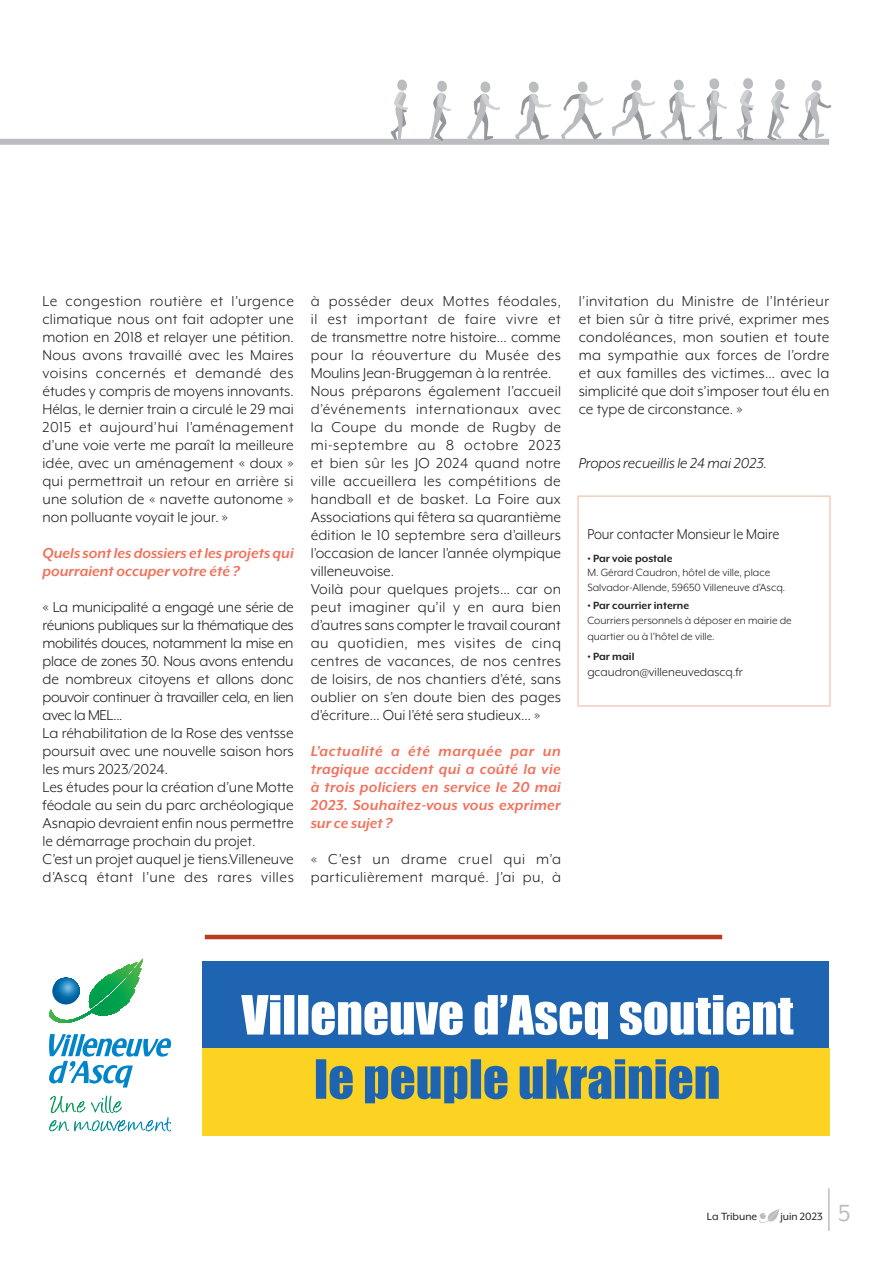
<style>
.page{position:relative;width:893px;height:1263px;background:#fff}
.page>*{position:absolute;margin:0;border:0;box-sizing:border-box;transform-origin:0 0}
.t1{font:27px "Mr Eaves XL Mod OT";color:#bcbdc0}
.texte{font:16.5px/18px "Mr Eaves XL Mod OT";color:#231f20;text-align:justify}
.texte-2{font:italic 700 16.5px/18px "Mr Eaves XL Mod OT";color:#f2715b}
.texte-3{font:16.5px/18px "Mr Eaves XL Mod OT";letter-spacing:.025em;color:#231f20}
.texte-4{font:16.5px "Mr Eaves XL Mod OT";color:#231f20;scale:.92 1}
.texte-5{font:italic 16.5px "Mr Eaves XL Mod OT";color:#231f20}
.texte-6{font:13.5px "Mr Eaves XL Mod OT";color:#231f20}
.texte-7{font:12px/14.4px "Mr Eaves XL Mod OT";color:#231f20}
.texte-8{font:700 12px "Mr Eaves XL Mod OT";color:#231f20}
.t2{font:12px "Mr Eaves XL Mod OT";color:#231f20}
</style>
<div class="page">
<img style="left:759px;top:1209px;width:21px;height:14px">
<hr style="left:828px;top:1188px;width:2px;height:43px;background:#bcbdc0">
<div style="left:0;top:139px;width:829px;height:6px;background:#bcbdc0"></div>
<img style="left:384px;top:78px;width:448px;height:63px">
<div style="left:577px;top:495px;width:254px;height:212px;border:2px solid #efcebd"></div>
<hr style="left:205px;top:935px;width:517px;height:4px;background:#b73d20">
<svg style="left:49px;top:1034px;width:122px;height:53px"></svg>
<svg style="left:50px;top:1096px;width:72px;height:17px"></svg>
<svg style="left:49px;top:958px;width:94px;height:65px"></svg>
<div style="left:202px;top:961px;width:627px;height:88px;background:#1f64b0"></div>
<div style="left:202px;top:1048px;width:627px;height:87px;background:#fdd323"></div>
<svg style="left:241px;top:995px;width:552px;height:44px"></svg>
<svg style="left:316px;top:1059px;width:403px;height:44px"></svg>
<p class="texte" style="left:43px;top:292px;width:253px">Le congestion routière et l’urgence climatique nous ont fait adopter une motion en 2018 et relayer une pétition.<br>Nous avons travaillé avec les Maires voisins concernés et demandé des études y compris de moyens innovants.</p>
<p class="texte" style="left:43px;top:400px;width:253px">Hélas, le dernier train a circulé le 29 mai 2015 et aujourd’hui l’aménagement d’une voie verte me paraît la meilleure idée, avec un aménagement « doux » qui permettrait un retour en arrière si une solution de « navette autonome » non polluante voyait le jour. »</p>
<p class="texte-2" style="left:43px;top:544px;width:253px">Quels sont les dossiers et les projets qui pourraient occuper votre été ?</p>
<p class="texte" style="left:43px;top:598px;width:253px">« La municipalité a engagé une série de réunions publiques sur la thématique des mobilités douces, notamment la mise en place de zones 30. Nous avons entendu de nombreux citoyens et allons donc pouvoir continuer à travailler cela, en lien avec la MEL...</p>
<p class="texte" style="left:43px;top:724px;width:253px">La réhabilitation de la Rose des ventsse poursuit avec une nouvelle saison hors les murs 2023/2024.</p>
<p class="texte" style="left:43px;top:778px;width:253px">Les études pour la création d’une Motte féodale au sein du parc archéologique Asnapio devraient enfin nous permettre le démarrage prochain du projet.</p>
<p class="texte" style="left:43px;top:850px;width:253px">C’est un projet auquel je tiens.Villeneuve d’Ascq étant l’une des rares villes</p>
<p class="texte" style="left:311px;top:292px;width:252px">à posséder deux Mottes féodales, il est important de faire vivre et de transmettre notre histoire… comme pour la réouverture du Musée des Moulins Jean-Bruggeman à la rentrée.</p>
<p class="texte" style="left:311px;top:382px;width:252px">Nous préparons également l’accueil d’événements internationaux avec la Coupe du monde de Rugby de mi-septembre au 8 octobre 2023 et bien sûr les JO 2024 quand notre ville accueillera les compétitions de handball et de basket. La Foire aux Associations qui fêtera sa quarantième édition le 10 septembre sera d’ailleurs l’occasion de lancer l’année olympique villeneuvoise.</p>
<p class="texte" style="left:311px;top:580px;width:252px">Voilà pour quelques projets… car on peut imaginer qu’il y en aura bien d’autres sans compter le travail courant au quotidien, mes visites de cinq centres de vacances, de nos centres de loisirs, de nos chantiers d’été, sans oublier on s’en doute bien des pages d’écriture… Oui l’été sera studieux… »</p>
<p class="texte-2" style="left:311px;top:742px;width:252px;text-align:justify">L’actualité a été marquée par un tragique accident qui a coûté la vie à trois policiers en service le 20 mai 2023. Souhaitez-vous vous exprimer sur ce sujet ?</p>
<p class="texte-3" style="left:311px;top:850px;width:252px">« C’est un drame cruel qui m’a particulièrement marqué. J’ai pu, à</p>
<p class="texte" style="left:579px;top:292px;width:252px">l’invitation du Ministre de l’Intérieur et bien sûr à titre privé, exprimer mes condoléances, mon soutien et toute ma sympathie aux forces de l’ordre et aux familles des victimes… avec la simplicité que doit s’imposer tout élu en ce type de circonstance. »</p>
<p class="texte-5" style="left:579px;top:454px;width:190px">Propos recueillis le 24 mai 2023.</p>
<p class="texte-4" style="left:587px;top:525px;width:210px">Pour contacter Monsieur le Maire</p>
<p class="texte-8" style="left:587px;top:551px;width:87px">• Par voie postale</p>
<p class="texte-7" style="left:587px;top:565px;width:199px">M. Gérard Caudron, hôtel de ville, place<br>Salvador-Allende, 59650 Villeneuve d’Ascq.</p>
<p class="texte-8" style="left:587px;top:599px;width:103px">• Par courrier interne</p>
<p class="texte-7" style="left:587px;top:612px;width:206px;line-height:16.2px">Courriers personnels à déposer en mairie de quartier ou à l’hôtel de ville.</p>
<p class="texte-8" style="left:587px;top:650px;width:49px">• Par mail</p>
<p class="texte-6" style="left:587px;top:665px;width:157px">gcaudron@villeneuvedascq.fr</p>
<p class="t2" style="left:707px;top:1210px;width:52px">La Tribune</p>
<p class="t2" style="left:780px;top:1210px;width:44px">juin 2023</p>
<h1 class="t1" style="left:838px;top:1198px;width:14px">5</h1>
</div>
